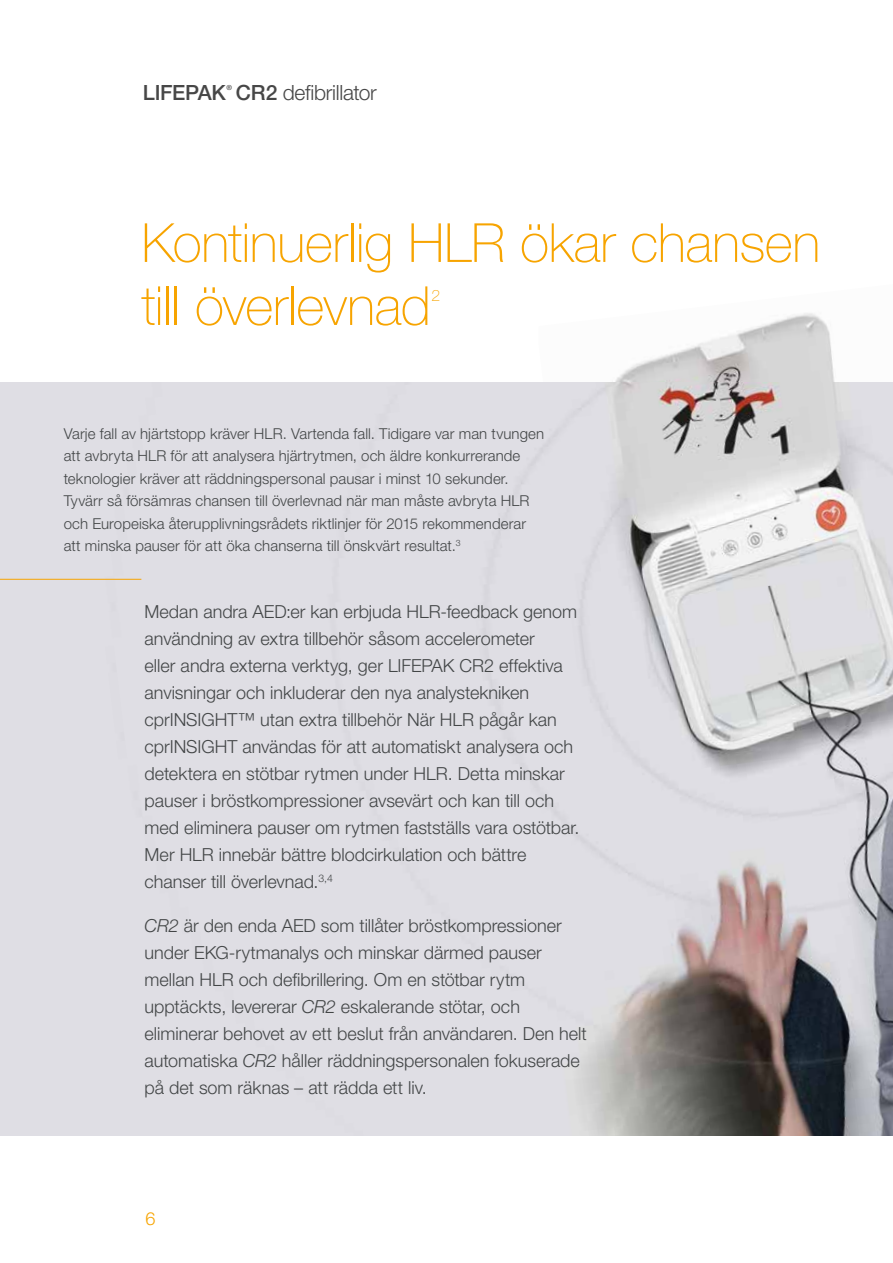
<style>
.page{position:relative;width:893px;height:1263px;background:#fff}
.page>*{position:absolute;margin:0;border:0;box-sizing:border-box;transform-origin:0 0}
.t1{font:100 54px/63px "Helvetica Neue LT Std";letter-spacing:-.01em;color:#f7a400}
.t2{font:300 21px "Helvetica Neue LT Std";letter-spacing:-.015em;color:#474747}
.t3{font:500 21px "Helvetica Neue LT Std";letter-spacing:-.015em;color:#474747}
.t4{font:300 18px/27px "Helvetica Neue LT Std";color:#434647}
.t5{font:300 18px "Helvetica Neue LT Std";color:#f7a400}
.t6{font:100 15.75px "Helvetica Neue LT Std";color:#f7a400}
.t7{font:300 15px/22.5px "Helvetica Neue LT Std";letter-spacing:.005em;color:#434647}
.t8{font:500 7.05px "Helvetica Neue LT Std";color:#474747}
.s1{font-weight:500}
.s2{font-style:italic}
</style>
<div class="page">
<img style="left:539px;top:313px;width:354px;height:70px">
<img style="left:0;top:383px;width:893px;height:752px">
<hr style="left:0;top:579px;width:141px;height:1px;background:#f7a400">
<p class="t3" style="left:143px;top:80px;width:84px">LIFEPAK</p>
<p class="t8" style="left:226px;top:83px;width:7px">®</p>
<p class="t2" style="left:236px;top:80px;width:143px"><span class="s1">CR2</span> defibrillator</p>
<h1 class="t1" style="left:141px;top:211px;width:680px">Kontinuerlig HLR ökar chansen till överlevnad</h1>
<p class="t6" style="left:431px;top:286px;width:10px">2</p>
<p class="t7" style="left:64px;top:422px;width:482px">Varje fall av hjärtstopp kräver HLR. Vartenda fall. Tidigare var man tvungen att avbryta HLR för att analysera hjärtrytmen, och äldre konkurrerande teknologier kräver att räddningspersonal pausar i minst 10 sekunder.<br>Tyvärr så försämras chansen till överlevnad när man måste avbryta HLR och Europeiska återupplivningsrådets riktlinjer för 2015 rekommenderar att minska pauser för att öka chanserna till önskvärt resultat.<sup>3</sup></p>
<p class="t4" style="left:145px;top:597px;width:436px">Medan andra AED:er kan erbjuda HLR-feedback genom användning av extra tillbehör såsom accelerometer<br>eller andra externa verktyg, ger LIFEPAK CR2 effektiva anvisningar och inkluderar den nya analystekniken cprINSIGHT™ utan extra tillbehör När HLR pågår kan cprINSIGHT användas för att automatiskt analysera och detektera en stötbar rytmen under HLR. Detta minskar pauser i bröstkompressioner avsevärt och kan till och med eliminera pauser om rytmen fastställs vara ostötbar.<br>Mer HLR innebär bättre blodcirkulation och bättre chanser till överlevnad.<sup>3,4</sup></p>
<p class="t4" style="left:145px;top:911px;width:444px"><span class="s2">CR2</span> är den enda AED som tillåter bröstkompressioner under EKG-rytmanalys och minskar därmed pauser mellan HLR och defibrillering. Om en stötbar rytm upptäckts, levererar <span class="s2">CR2</span> eskalerande stötar, och eliminerar behovet av ett beslut från användaren. Den helt automatiska <span class="s2">CR2</span> håller räddningspersonalen fokuserade på det som räknas – att rädda ett liv.</p>
<p class="t5" style="left:145px;top:1207px;width:12px">6</p>
</div>
